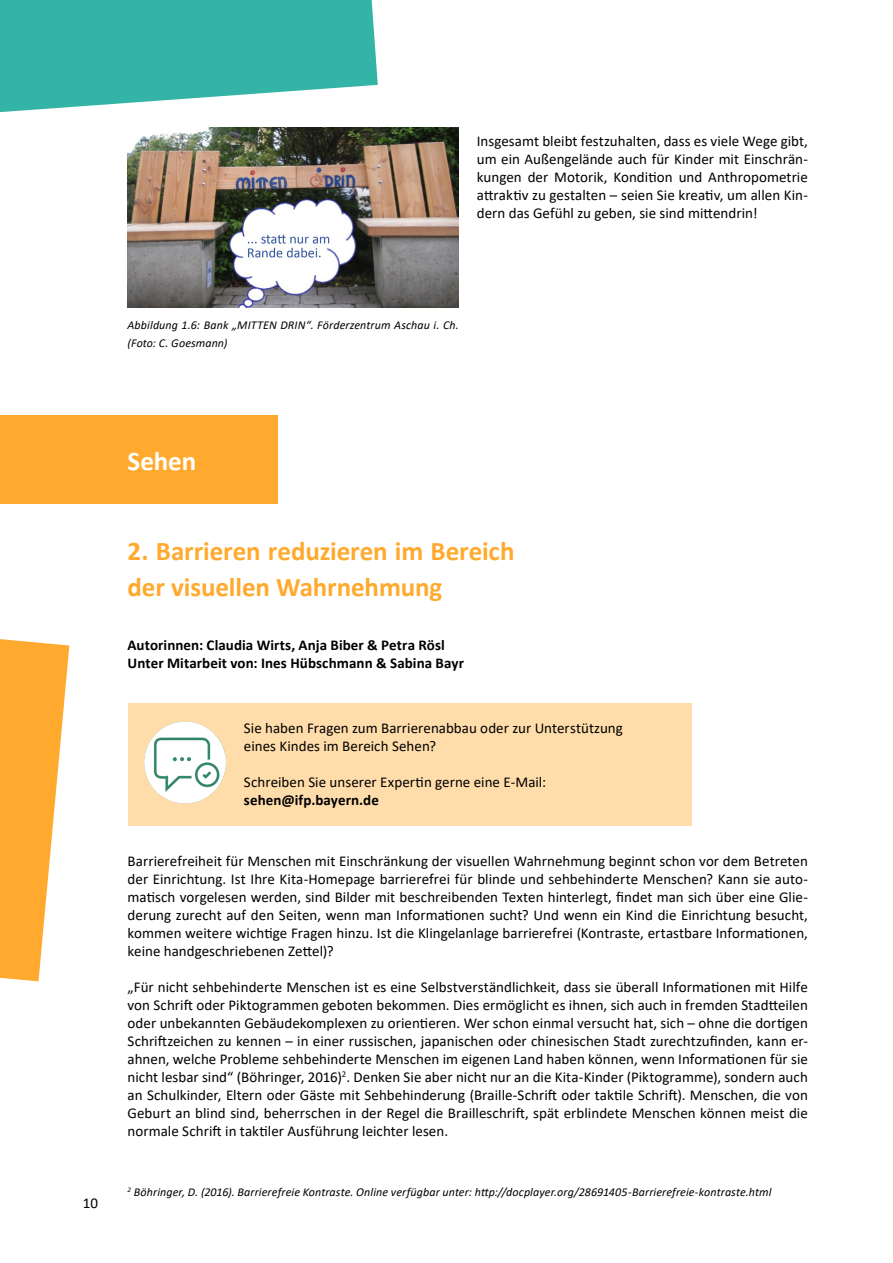
<style>
.page{position:relative;width:893px;height:1263px;background:#fff}
.page>*{position:absolute;margin:0;border:0;box-sizing:border-box;transform-origin:0 0}
.h2-Headline{font:700 27px/36px "Calibri";letter-spacing:-.005em;color:#ffaa2e}
.h2-Headline_-_Kasten{font:700 27px "Calibri";letter-spacing:-.005em;color:#fff}
.p-Lauftext{font:15px/18px "Calibri";color:#000;text-align:justify}
.h5-Fetter_Lauftext{font:700 15px "Calibri";letter-spacing:.005em;color:#000}
.p-Fußnote_2{font:italic 12px "Calibri";letter-spacing:.01em;color:#000}
.p-Bildunterschrift{font:italic 12px/18px "Calibri";letter-spacing:.01em;color:#000}
</style>
<div class="page">
<svg style="left:0;top:0;width:378px;height:112px"></svg>
<img style="left:128px;top:128px;width:331px;height:180px">
<div style="left:0;top:416px;width:278px;height:88px;background:#ffaa2e"></div>
<svg style="left:0;top:639px;width:69px;height:342px"></svg>
<div style="left:128px;top:703px;width:563px;height:123px;background:#ffddab"></div>
<img style="left:144px;top:722px;width:82px;height:81px;border-radius:41px">
<p class="p-Lauftext" style="left:477px;top:131px;width:333px">Insgesamt bleibt festzuhalten, dass es viele Wege gibt, um ein Außengelände auch für Kinder mit Einschrän&shy;kungen der Motorik, Kondition und Anthropometrie attraktiv zu gestalten – seien Sie kreativ, um allen Kin&shy;dern das Gefühl zu geben, sie sind mittendrin!</p>
<p class="p-Bildunterschrift" style="left:128px;top:316px;width:333px">Abbildung 1.6: Bank „MITTEN DRIN“. Förderzentrum Aschau i. Ch. (Foto: C. Goesmann)</p>
<p class="p-Lauftext" style="left:83px;top:1193px;width:17px">10</p>
<p class="h2-Headline_-_Kasten" style="left:128px;top:442px;width:70px">Sehen</p>
<p class="h2-Headline" style="left:128px;top:532px;width:388px">2. Barrieren reduzieren im Bereich der visuellen Wahrnehmung</p>
<p class="h5-Fetter_Lauftext" style="left:128px;top:634px;width:319px">Autorinnen: Claudia Wirts, Anja Biber &amp; Petra Rösl</p>
<p class="h5-Fetter_Lauftext" style="left:128px;top:652px;width:338px">Unter Mitarbeit von: Ines Hübschmann &amp; Sabina Bayr</p>
<p class="p-Lauftext" style="left:244px;top:718px;width:380px">Sie haben Fragen zum Barrierenabbau oder zur Unterstützung</p>
<p class="p-Lauftext" style="left:244px;top:736px;width:194px">eines Kindes im Bereich Sehen?</p>
<p class="p-Lauftext" style="left:244px;top:772px;width:304px">Schreiben Sie unserer Expertin gerne eine E-Mail:</p>
<p class="h5-Fetter_Lauftext" style="left:244px;top:789px;width:136px">sehen@ifp.bayern.de</p>
<p class="p-Lauftext" style="left:128px;top:851px;width:682px">Barrierefreiheit für Menschen mit Einschränkung der visuellen Wahrnehmung beginnt schon vor dem Betreten der Einrichtung. Ist Ihre Kita-Homepage barrierefrei für blinde und sehbehinderte Menschen? Kann sie auto&shy;matisch vorgelesen werden, sind Bilder mit beschreibenden Texten hinterlegt, findet man sich über eine Glie&shy;derung zurecht auf den Seiten, wenn man Informationen sucht? Und wenn ein Kind die Einrichtung besucht, kommen weitere wichtige Fragen hinzu. Ist die Klingelanlage barrierefrei (Kontraste, ertastbare Informationen, keine handgeschriebenen Zettel)?</p>
<p class="p-Lauftext" style="left:128px;top:977px;width:682px">„Für nicht sehbehinderte Menschen ist es eine Selbstverständlichkeit, dass sie überall Informationen mit Hilfe von Schrift oder Piktogrammen geboten bekommen. Dies ermöglicht es ihnen, sich auch in fremden Stadtteilen oder unbekannten Gebäudekomplexen zu orientieren. Wer schon einmal versucht hat, sich – ohne die dortigen Schriftzeichen zu kennen – in einer russischen, japanischen oder chinesischen Stadt zurechtzufinden, kann er&shy;ahnen, welche Probleme sehbehinderte Menschen im eigenen Land haben können, wenn Informationen für sie nicht lesbar sind“ (Böhringer, 2016)<sup>2</sup>. Denken Sie aber nicht nur an die Kita-Kinder (Piktogramme), sondern auch an Schulkinder, Eltern oder Gäste mit Sehbehinderung (Braille-Schrift oder taktile Schrift). Menschen, die von Geburt an blind sind, beherrschen in der Regel die Brailleschrift, spät erblindete Menschen können meist die normale Schrift in taktiler Ausführung leichter lesen.</p>
<p class="p-Fußnote_2" style="left:128px;top:1183px;width:645px"><sup>2</sup> Böhringer, D. (2016). Barrierefreie Kontraste. Online verfügbar unter: http://docplayer.org/28691405-Barrierefreie-kontraste.html</p>
</div>
